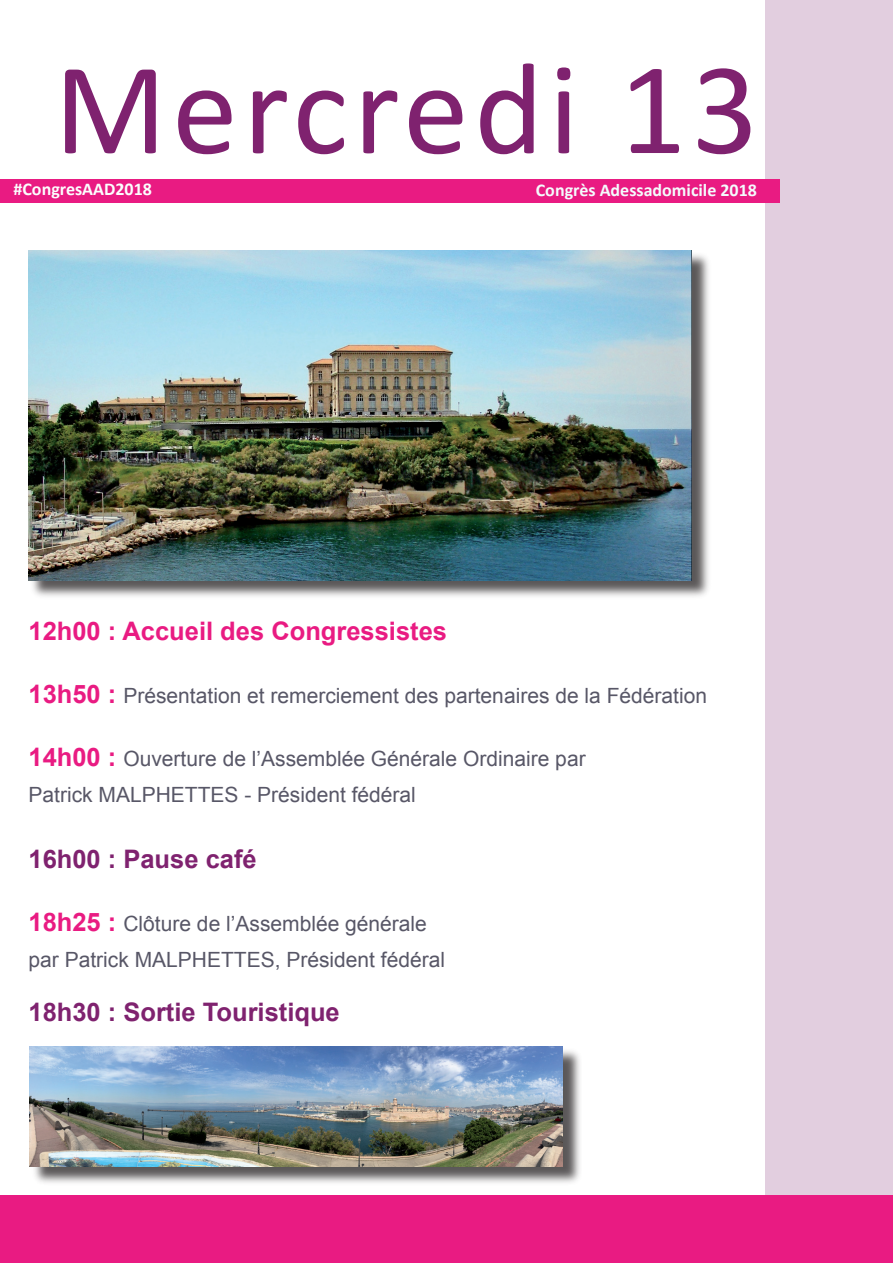
<style>
.page{position:relative;width:893px;height:1263px;background:#fff}
.page>*{position:absolute;margin:0;border:0;box-sizing:border-box;transform-origin:0 0}
.t1{font:132px "Calibri";letter-spacing:.04em;color:#7f226f}
.t2{font:700 25.5px "Arial";color:#7f226f}
.t3{font:700 25.5px "Arial";color:#e91b82}
.t4{font:21px/36px "Arial";color:#585767}
.t5{font:700 18px "Calibri";color:#f4fbfd}
.t6{font:700 18px "Calibri";color:#fcfefe}
.s1{font-weight:700;font-size:25.5px;color:#e91b82}
</style>
<div class="page">
<div style="left:30px;top:252px;width:682px;height:348px;background:#231f20;opacity:.75"></div>
<img style="left:28px;top:250px;width:664px;height:330px">
<div style="left:765px;top:0;width:128px;height:1263px;background:#e2cedf"></div>
<div style="left:31px;top:1047px;width:551px;height:139px;background:#231f20;opacity:.75"></div>
<img style="left:30px;top:1046px;width:533px;height:120px">
<div style="left:0;top:1195px;width:893px;height:68px;background:#e91b82"></div>
<div style="left:0;top:179px;width:780px;height:24px;background:#e91b82"></div>
<h1 class="t1" style="left:54px;top:26px;width:706px">Mercredi 13</h1>
<p class="t6" style="left:14px;top:177px;width:140px">#CongresAAD2018</p>
<p class="t5" style="left:536px;top:179px;width:223px">Congrès Adessadomicile 2018</p>
<p class="t3" style="left:28px;top:614px;width:420px">12h00 : Accueil des Congressistes</p>
<p class="t4" style="left:28px;top:678px;width:680px"><span class="s1">13h50 :</span> Présentation et remerciement des partenaires de la Fédération</p>
<p class="t4" style="left:28px;top:741px;width:559px"><span class="s1">14h00 :</span> Ouverture de l’Assemblée Générale Ordinaire par<br>Patrick MALPHETTES - Président fédéral</p>
<p class="t2" style="left:28px;top:842px;width:230px">16h00 : Pause café</p>
<p class="t4" style="left:28px;top:906px;width:418px"><span class="s1">18h25 :</span> Clôture de l’Assemblée générale par Patrick MALPHETTES, Président fédéral</p>
<p class="t2" style="left:28px;top:995px;width:313px">18h30 : Sortie Touristique</p>
</div>
